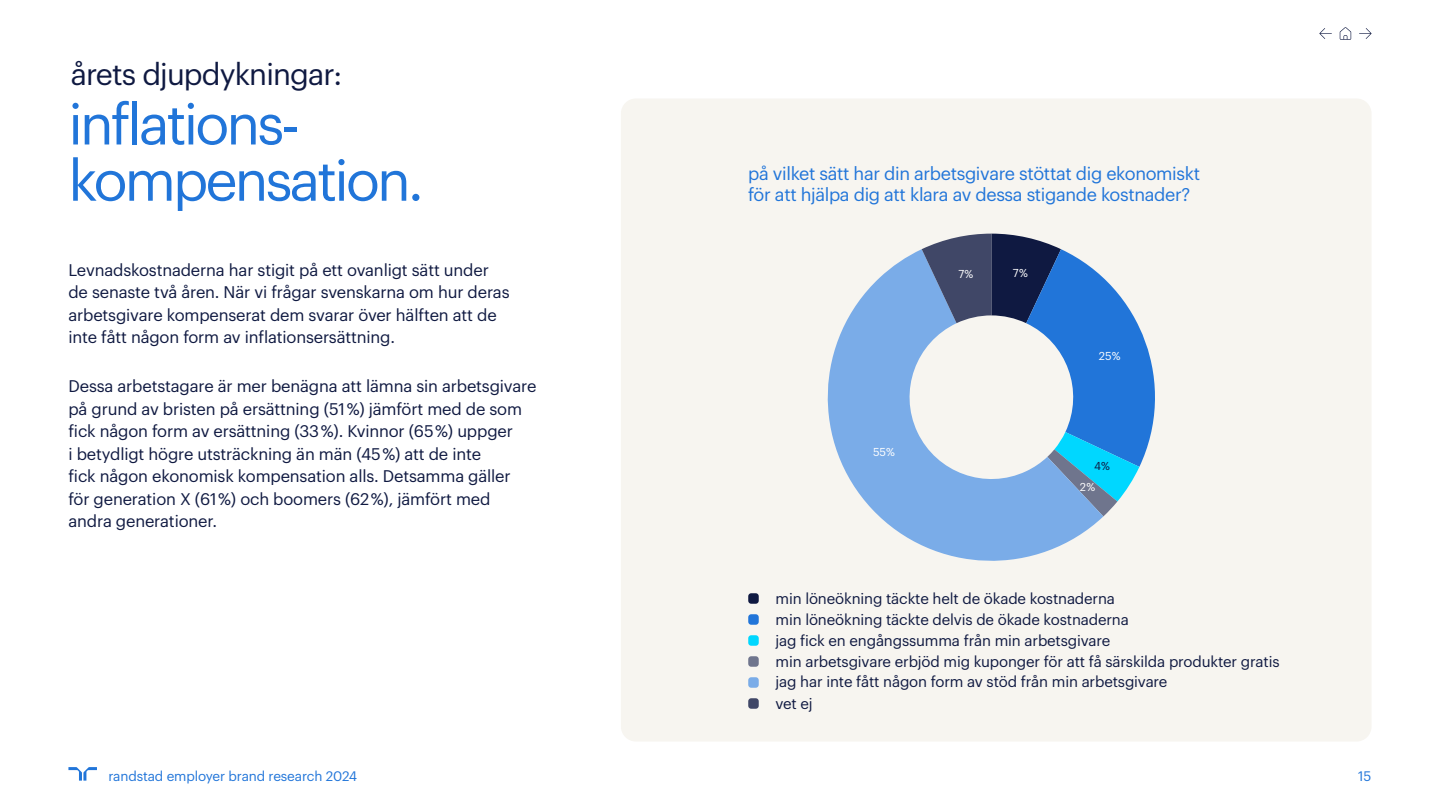
<style>
.page{position:relative;width:1440px;height:810px;background:#fff}
.page>*{position:absolute;margin:0;border:0;box-sizing:border-box;transform-origin:0 0}
.t1{font:56.25px/56.2px "Graphik";letter-spacing:-.05em;color:#2175d9}
.t2{font:30px "Graphik";letter-spacing:-.03em;color:#0f1941}
.t3{font:18px/21px "Graphik";letter-spacing:-.02em;color:#2175d9}
.t4{font:16.5px/22.5px "Graphik";letter-spacing:-.01em;color:#0f1941}
.t5{font:15px/20.9px "Graphik";letter-spacing:-.01em;color:#0f1941}
.t6{font:13.5px "Graphik";letter-spacing:-.01em;color:#2175d9}
.t7{font:11.25px "Graphik";color:#fff}
.t8{font:11.25px "Graphik";color:#0f1941}
</style>
<div class="page">
<div style="left:621px;top:98px;width:751px;height:644px;background:#f7f5f0;border-radius:15px"></div>
<svg style="left:827px;top:249px;width:276px;height:312px;fill:#7aace8"></svg>
<svg style="left:922px;top:234px;width:233px;height:282px"></svg>
<div style="left:748px;top:593px;width:11px;height:11px;background:#0f1941;border-radius:3px"></div>
<div style="left:748px;top:614px;width:11px;height:11px;background:#2175d9;border-radius:3px"></div>
<div style="left:748px;top:635px;width:11px;height:11px;background:#00d7ff;border-radius:3px"></div>
<div style="left:748px;top:656px;width:11px;height:11px;background:#6f758d;border-radius:3px"></div>
<div style="left:748px;top:677px;width:11px;height:11px;background:#7aace8;border-radius:3px"></div>
<div style="left:748px;top:698px;width:11px;height:11px;background:#404767;border-radius:3px"></div>
<svg style="left:68px;top:767px;width:29px;height:14px"></svg>
<svg style="left:1359px;top:28px;width:13px;height:11px"></svg>
<svg style="left:1340px;top:27px;width:11px;height:13px"></svg>
<svg style="left:1319px;top:28px;width:13px;height:11px"></svg>
<h2 class="t2" style="left:71px;top:52px;width:273px">årets djupdykningar:</h2>
<h1 class="t1" style="left:68px;top:91px;width:357px">inflations-- kompensation.</h1>
<p class="t4" style="left:68px;top:257px;width:443px">Levnadskostnaderna har stigit på ett ovanligt sätt under de senaste två åren. När vi frågar svenskarna om hur deras arbetsgivare kompenserat dem svarar över hälften att de inte fått någon form av inflationsersättning.</p>
<p class="t4" style="left:68px;top:374px;width:469px">Dessa arbetstagare är mer benägna att lämna sin arbetsgivare på grund av bristen på ersättning (51%) jämfört med de som fick någon form av ersättning (33%). Kvinnor (65%) uppger<br>i betydligt högre utsträckning än män (45%) att de inte<br>fick någon ekonomisk kompensation alls. Detsamma gäller<br>för generation X (61%) och boomers (62%), jämfört med andra generationer.</p>
<p class="t3" style="left:748px;top:162px;width:453px">på vilket sätt har din arbetsgivare stöttat dig ekonomiskt för att hjälpa dig att klara av dessa stigande kostnader?</p>
<p class="t7" style="left:873px;top:444px;width:24px">55%</p>
<p class="t7" style="left:958px;top:265px;width:16px">7%</p>
<p class="t7" style="left:1013px;top:264px;width:16px">7%</p>
<p class="t7" style="left:1099px;top:347px;width:23px">25%</p>
<p class="t8" style="left:1094px;top:458px;width:18px">4%</p>
<p class="t7" style="left:1080px;top:478px;width:17px">2%</p>
<p class="t5" style="left:776px;top:586px;width:506px">min löneökning täckte helt de ökade kostnaderna<br>min löneökning täckte delvis de ökade kostnaderna<br>jag fick en engångssumma från min arbetsgivare<br>min arbetsgivare erbjöd mig kuponger för att få särskilda produkter gratis jag har inte fått någon form av stöd från min arbetsgivare</p>
<p class="t5" style="left:776px;top:691px;width:39px">vet ej</p>
<p class="t6" style="left:108px;top:766px;width:250px">randstad employer brand research 2024</p>
<p class="t6" style="left:1358px;top:766px;width:15px">15</p>
</div>
